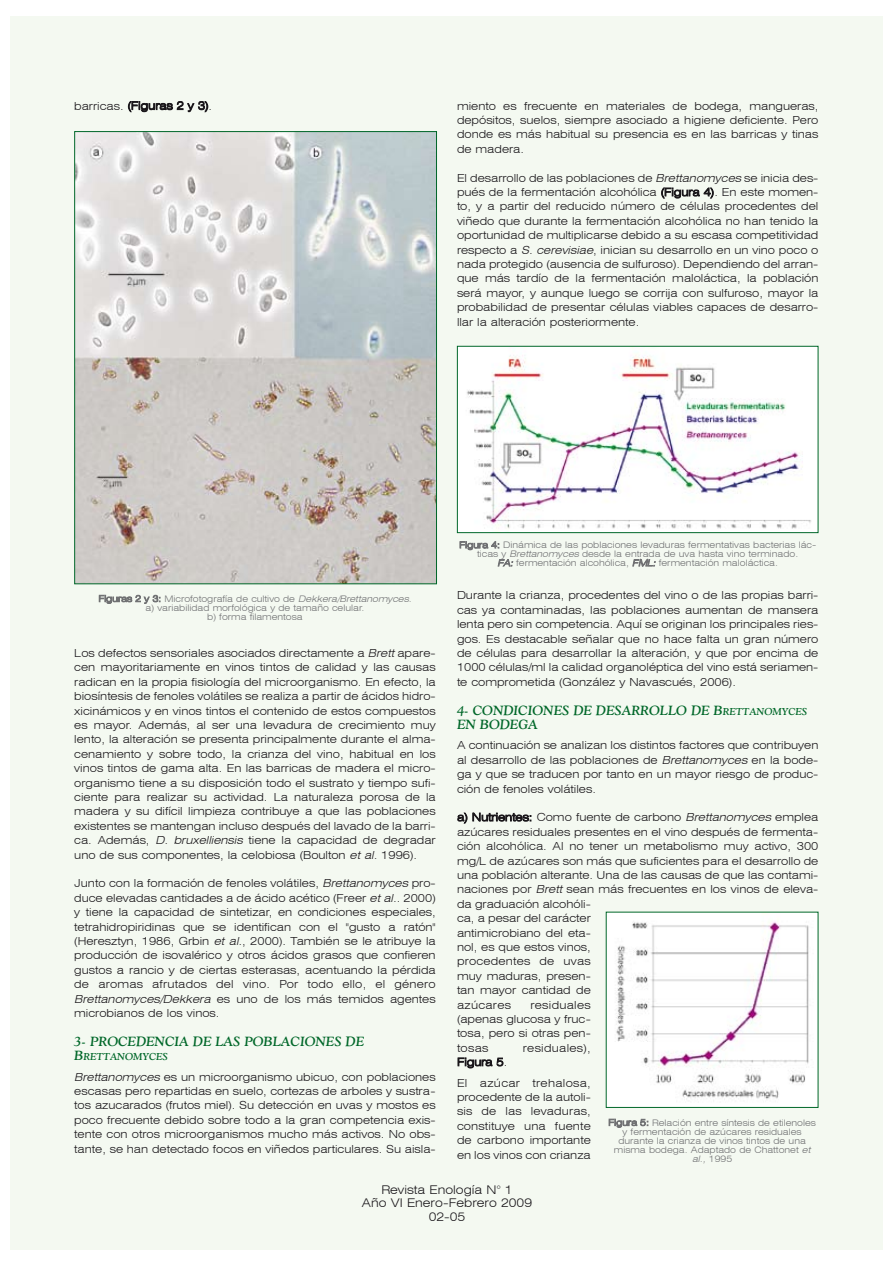
<style>
.page{position:relative;width:893px;height:1263px;background:#fff}
.page>*{position:absolute;margin:0;border:0;box-sizing:border-box;transform-origin:0 0}
.t1{font:italic 700 13.5px/14.4px "Goudy Old Style";color:#006729}
.t2{font:300 expanded 12px/13.5px "Swiss 721 BT";color:#1a171b;text-align:center}
.t3{font:300 expanded 11.1px/14.4px "Swiss 721 BT";color:#1a171b;text-align:justify}
.t4{font:300 expanded 11.1px/20.5px "Swiss 721 BT";letter-spacing:.025em;color:#1a171b}
.t5{font:italic 700 10.2px "Goudy Old Style";color:#006729}
.t6{font:300 expanded 9px/9px "Swiss 721 BT";color:#707173;text-align:center}
.s1{font-style:italic}
.s2{font-size:10.2px}
.s3{font-size:13.5px}
</style>
<div class="page">
<div style="left:11px;top:16px;width:871px;height:1233px;background:#f4f9f1"></div>
<svg style="left:128px;top:101px;width:80px;height:11px"></svg>
<svg style="left:661px;top:187px;width:53px;height:12px"></svg>
<svg style="left:457px;top:813px;width:74px;height:11px"></svg>
<svg style="left:458px;top:1057px;width:45px;height:11px"></svg>
<img style="left:76px;top:133px;width:359px;height:449px">
<svg style="left:99px;top:595px;width:61px;height:9px"></svg>
<img style="left:459px;top:348px;width:357px;height:183px">
<div style="left:457px;top:346px;width:361px;height:187px;border:1px solid #006729"></div>
<svg style="left:460px;top:541px;width:39px;height:9px"></svg>
<svg style="left:498px;top:559px;width:15px;height:7px"></svg>
<svg style="left:632px;top:559px;width:23px;height:7px"></svg>
<img style="left:608px;top:914px;width:208px;height:192px">
<svg style="left:609px;top:1119px;width:39px;height:8px"></svg>
<p class="t3" style="left:74px;top:98px;width:139px">barricas. (Figuras 2 y 3).</p>
<p class="t3" style="left:457px;top:98px;width:363px">miento es frecuente en materiales de bodega, mangueras, depósitos, suelos, siempre asociado a higiene deficiente. Pero donde es más habitual su presencia es en las barricas y tinas de madera.</p>
<p class="t3" style="left:457px;top:170px;width:363px">El desarrollo de las poblaciones de <span class="s1">Brettanomyces</span>se inicia des&shy;pués de la fermentación alcohólica (Figura 4). En este momen&shy;to, y a partir del reducido número de células procedentes del viñedo que durante la fermentación alcohólica no han tenido la oportunidad de multiplicarse debido a su escasa competitividad respecto a <span class="s1">S. cerevisiae</span>, inician su desarrollo en un vino poco o nada protegido (ausencia de sulfuroso). Dependiendo del arran&shy;que más tardío de la fermentación maloláctica, la población será mayor, y aunque luego se corrija con sulfuroso, mayor la probabilidad de presentar células viables capaces de desarro&shy;llar la alteración posteriormente.</p>
<p class="t6" style="left:459px;top:540px;width:358px">Figura 4: Dinámica de las poblaciones levaduras fermentativas bacterias lác&shy;ticas y <span class="s1">Brettanomyces</span>desde la entrada de uva hasta vino terminado.<br><span class="s1">FA:</span> fermentación alcohólica, <span class="s1">FML:</span> fermentación maloláctica.</p>
<p class="t3" style="left:457px;top:588px;width:363px">Durante la crianza, procedentes del vino o de las propias barri&shy;cas ya contaminadas, las poblaciones aumentan de mansera lenta pero sin competencia. Aquí se originan los principales ries&shy;gos. Es destacable señalar que no hace falta un gran número de células para desarrollar la alteración, y que por encima de 1000 células/ml la calidad organoléptica del vino está seriamen&shy;te comprometida (González y Navascués, 2006).</p>
<p class="t1" style="left:457px;top:702px;width:352px">4- CONDICIONES DE DESARROLLO DE B<span class="s2">RETTANOMYCES<br></span>EN BODEGA</p>
<p class="t3" style="left:457px;top:738px;width:363px">A continuación se analizan los distintos factores que contribuyen al desarrollo de las poblaciones de <span class="s1">Brettanomyces</span> en la bode&shy;ga y que se traducen por tanto en un mayor riesgo de produc&shy;ción de fenoles volátiles.</p>
<p class="t3" style="left:457px;top:810px;width:363px;text-align:left">a) Nutrientes: Como fuente de carbono <span class="s1">Brettanomyces</span> emplea azúcares residuales presentes en el vino después de fermenta&shy;ción alcohólica. Al no tener un metabolismo muy activo, 300 mg/L de azúcares son más que suficientes para el desarrollo de una población alterante. Una de las causas de que las contami&shy;naciones por <span class="s1">Brett</span> sean más frecuentes en los vinos de eleva&shy;da graduación alcohóli-<br>ca, a pesar del carácter<br>antimicrobiano del eta-<br>nol, es que estos vinos,<br>procedentes de uvas<br>muy maduras, presen-<br>tan mayor cantidad de<br>azúcares</p>
<p class="t6" style="left:98px;top:594px;width:315px">Figuras 2 y 3: Microfotografía de cultivo de <span class="s1">Dekkera/Brettanomyces</span>. a) variabilidad morfológica y de tamaño celular.<br>b) forma filamentosa</p>
<p class="t3" style="left:74px;top:646px;width:363px">Los defectos sensoriales asociados directamente a <span class="s1">Brett</span>apare&shy;cen mayoritariamente en vinos tintos de calidad y las causas radican en la propia fisiología del microorganismo. En efecto, la biosíntesis de fenoles volátiles se realiza a partir de ácidos hidro&shy;xicinámicos y en vinos tintos el contenido de estos compuestos es mayor. Además, al ser una levadura de crecimiento muy lento, la alteración se presenta principalmente durante el alma&shy;cenamiento y sobre todo, la crianza del vino, habitual en los vinos tintos de gama alta. En las barricas de madera el micro&shy;organismo tiene a su disposición todo el sustrato y tiempo sufi&shy;ciente para realizar su actividad. La naturaleza porosa de la madera y su difícil limpieza contribuye a que las poblaciones existentes se mantengan incluso después del lavado de la barri&shy;ca. Además, <span class="s1">D. bruxelliensis</span> tiene la capacidad de degradar uno de sus componentes, la celobiosa (Boulton <span class="s1">et al.</span>1996).</p>
<p class="t3" style="left:74px;top:876px;width:363px">Junto con la formación de fenoles volátiles, <span class="s1">Brettanomyces</span>pro&shy;duce elevadas cantidades a de ácido acético (Freer <span class="s1">etal.</span>. 2000) y tiene la capacidad de sintetizar, en condiciones especiales, tetrahidropiridinas que se identifican con el "gusto a ratón" (Heresztyn, 1986, Grbin <span class="s1">et al.</span>, 2000). También se le atribuye la producción de isovalérico y otros ácidos grasos que confieren gustos a rancio y de ciertas esterasas, acentuando la pérdida de aromas afrutados del vino. Por todo ello, el género <span class="s1">Brettanomyces/Dekkera</span> es uno de los más temidos agentes microbianos de los vinos.</p>
<p class="t1" style="left:74px;top:1034px;width:291px">3- PROCEDENCIA DE LAS POBLACIONES DE</p>
<p class="t5" style="left:74px;top:1050px;width:95px"><span class="s3">B</span>RETTANOMYCES</p>
<p class="t3" style="left:74px;top:1069px;width:363px"><span class="s1">Brettanomyces</span>es un microorganismo ubicuo, con poblaciones escasas pero repartidas en suelo, cortezas de arboles y sustra&shy;tos azucarados (frutos miel). Su detección en uvas y mostos es poco frecuente debido sobre todo a la gran competencia exis&shy;tente con otros microorganismos mucho más activos. No obs&shy;tante, se han detectado focos en viñedos particulares. Su aisla-</p>
<p class="t3" style="left:457px;top:997px;width:135px;text-indent:73px">residuales (apenas glucosa y fruc&shy;tosa, pero si otras pen&shy;tosas</p>
<p class="t4" style="left:523px;top:1037px;width:69px">residuales),</p>
<p class="t4" style="left:457px;top:1052px;width:135px">Figura 5.<br>El azúcar trehalosa,</p>
<p class="t3" style="left:457px;top:1090px;width:135px">procedente de la autoli&shy;sis de las levaduras, constituye una fuente de carbono importante en los vinos con crianza</p>
<p class="t2" style="left:362px;top:1183px;width:172px">Revista Enología N° 1<br>Año VI Enero-Febrero 2009<br>02-05</p>
<p class="t6" style="left:608px;top:1118px;width:209px">Figura 5: Relación entre síntesis de etilenoles y fermentación de azúcares residuales durante la crianza de vinos tintos de una misma bodega. Adaptado de Chattonet <span class="s1">et al.,</span>1995</p>
</div>
